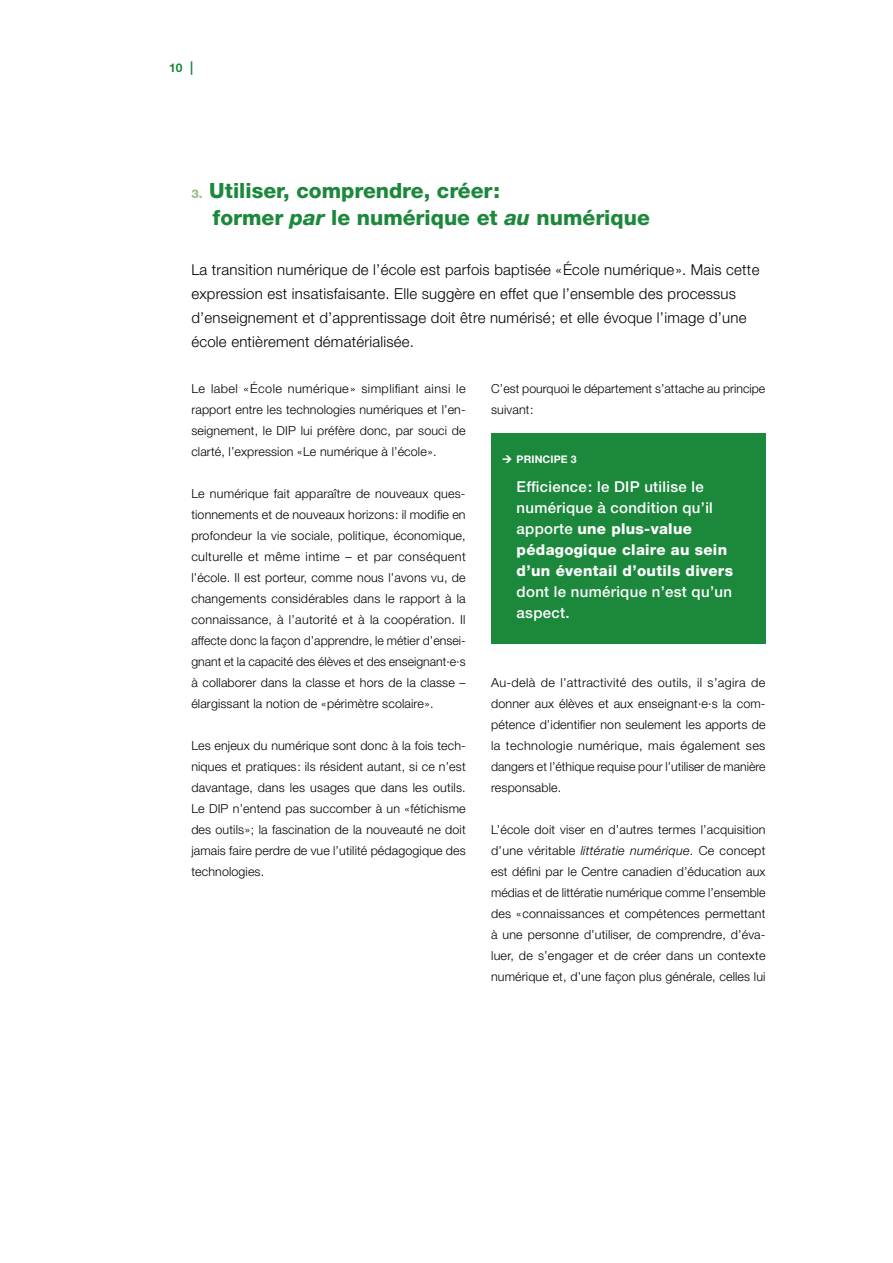
<style>
.page{position:relative;width:893px;height:1263px;background:#fff}
.page>*{position:absolute;margin:0;border:0;box-sizing:border-box;transform-origin:0 0}
.t1{font:800 21px/27px "Helvetica Neue LT Std";color:#1c883c}
.t2{font:300 15px/24px "Helvetica Neue LT Std";letter-spacing:.015em;color:#000}
.t3{font:800 15px/21px "Helvetica Neue LT Std";letter-spacing:.02em;color:#fff}
.t4{font:500 15px/21px "Helvetica Neue LT Std";letter-spacing:.02em;color:#fff}
.t5{font:300 12.45px/21px "Helvetica Neue LT Std";letter-spacing:.01em;color:#000;text-align:justify}
.t6{font:700 12px "Helvetica Neue LT Std";color:#1c883c}
.t7{font:700 10.5px "Helvetica Neue LT Std";letter-spacing:.01em;color:#fff}
.s1{font-size:13.5px}
.s2{font-size:12px;color:#99bd8b}
.s3{font-style:italic}
.s4{font-weight:500}
</style>
<div class="page">
<div style="left:491px;top:433px;width:274px;height:54px;background:#1c883c"></div>
<div style="left:491px;top:482px;width:274px;height:162px;background:#1c883c"></div>
<p class="t6" style="left:169px;top:60px;width:25px">10 <span class="s1">|</span></p>
<h1 class="t1" style="left:213px;top:177px;width:439px;text-indent:-21px"><span class="s2">3.</span> Utiliser, comprendre, créer:<br>former <span class="s3">par</span> le numérique et <span class="s3">au</span> numérique</h1>
<p class="t2" style="left:191px;top:257px;width:570px">La transition numérique de l’école est parfois baptisée «École numérique». Mais cette expression est insatisfaisante. Elle suggère en effet que l’ensemble des processus d’enseignement et d’apprentissage doit être numérisé; et elle évoque l’image d’une école entièrement dématérialisée.</p>
<p class="t5" style="left:191px;top:378px;width:276px">Le label «École numérique» simplifiant ainsi le rapport entre les technologies numériques et l’en&shy;seignement, le DIP lui préfère donc, par souci de clarté, l’expression «Le numérique à l’école».</p>
<p class="t5" style="left:191px;top:483px;width:276px">Le numérique fait apparaître de nouveaux ques&shy;tionnements et de nouveaux horizons: il modifie en profondeur la vie sociale, politique, économique, culturelle et même intime – et par conséquent l’école. Il est porteur, comme nous l’avons vu, de changements considérables dans le rapport à la connaissance, à l’autorité et à la coopération. Il affecte donc la façon d’apprendre, le métier d’ensei&shy;gnant et la capacité des élèves et des enseignant·e·s à collaborer dans la classe et hors de la classe – élargissant la notion de «périmètre scolaire».</p>
<p class="t5" style="left:191px;top:735px;width:276px">Les enjeux du numérique sont donc à la fois tech&shy;niques et pratiques: ils résident autant, si ce n’est davantage, dans les usages que dans les outils.<br>Le DIP n’entend pas succomber à un «fétichisme des outils»; la fascination de la nouveauté ne doit jamais faire perdre de vue l’utilité pédagogique des technologies.</p>
<p class="t5" style="left:491px;top:378px;width:276px">C’est pourquoi le département s’attache au principe suivant:</p>
<p class="t7" style="left:517px;top:453px;width:61px">PRINCIPE 3</p>
<p class="t3" style="left:517px;top:476px;width:218px"><span class="s4">Efficience: le DIP utilise le numérique à condition qu’il apporte</span> une plus-value pédagogique claire au sein d’un éventail d’outils divers</p>
<p class="t4" style="left:517px;top:581px;width:217px">dont le numérique n’est qu’un aspect.</p>
<p class="t5" style="left:491px;top:672px;width:276px">Au-delà de l’attractivité des outils, il s’agira de donner aux élèves et aux enseignant·e·s la com&shy;pétence d’identifier non seulement les apports de la technologie numérique, mais également ses dangers et l’éthique requise pour l’utiliser de manière responsable.</p>
<p class="t5" style="left:491px;top:819px;width:276px">L’école doit viser en d’autres termes l’acquisition d’une véritable <span class="s3">littératie numérique</span>. Ce concept est défini par le Centre canadien d’éducation aux médias et de littératie numérique comme l’ensemble des «connaissances et compétences permettant à une personne d’utiliser, de comprendre, d’éva&shy;luer, de s’engager et de créer dans un contexte numérique et, d’une façon plus générale, celles lui</p>
</div>
